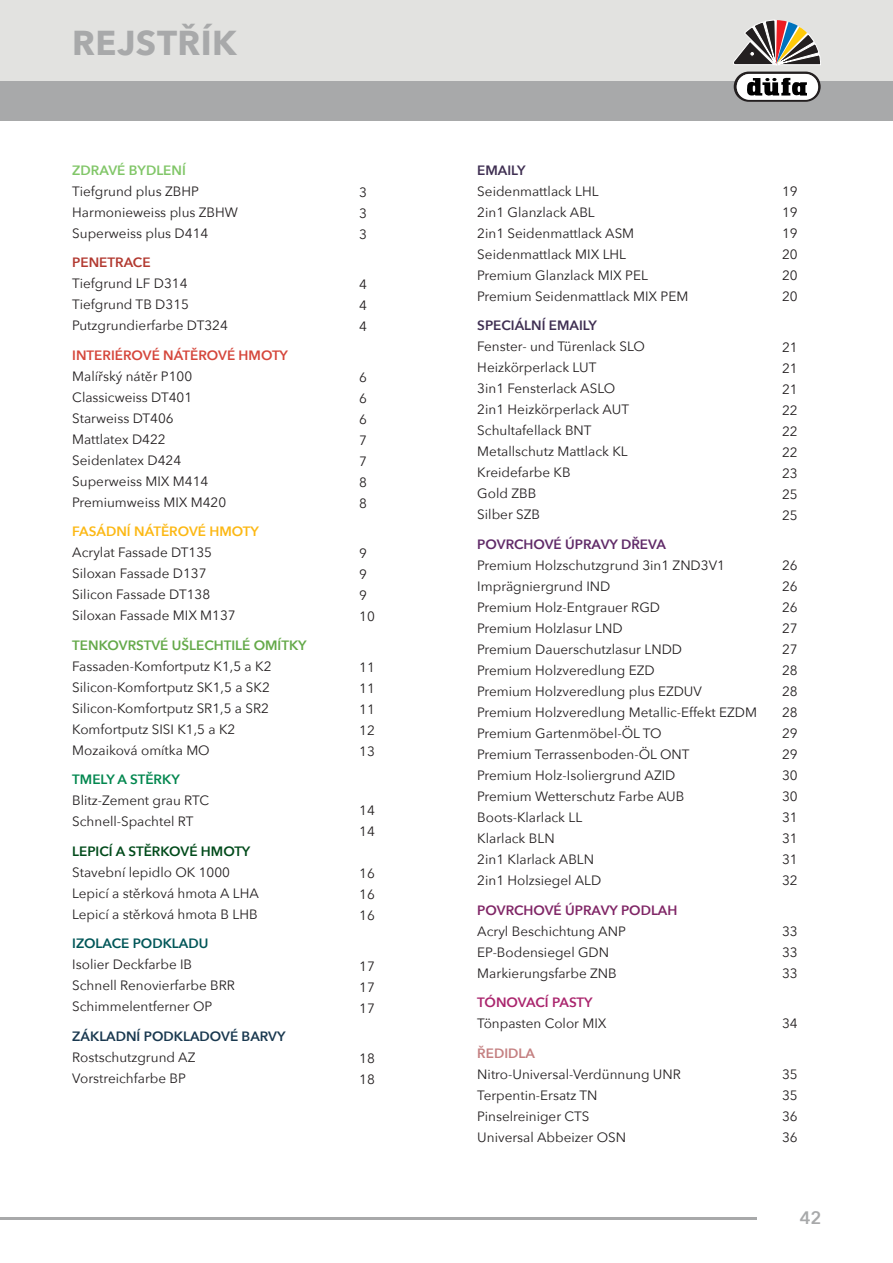
<style>
.page{position:relative;width:893px;height:1263px;background:#fff}
.page>*{position:absolute;margin:0;border:0;box-sizing:border-box;transform-origin:0 0}
.t1{font:700 34.5px "Avenir Next";letter-spacing:.01em;color:#a8a9aa}
.t2{font:600 18px "Avenir Next";color:#a8a9aa}
.t3{font:13.5px/21px "Avenir Next";color:#231f20}
.t4{font:600 13.5px "Avenir Next";color:#64a949}
.t5{font:600 13.5px "Avenir Next";color:#d5463b}
.t6{font:600 13.5px "Avenir Next";color:#19384f}
.t7{font:600 13.5px "Avenir Next";color:#3f2f52}
.t8{font:600 13.5px "Avenir Next";color:#802666}
.t9{font:600 13.5px "Avenir Next";color:#fcb814}
.t10{font:600 13.5px "Avenir Next";color:#004a1a}
.t11{font:600 13.5px "Avenir Next";color:#602a68}
.t12{font:600 13.5px "Avenir Next";color:#005658}
.t13{font:600 13.5px "Avenir Next";color:#81c668}
.t14{font:600 13.5px "Avenir Next";letter-spacing:-.01em;color:#aa256d}
.t15{font:600 13.5px "Avenir Next";color:#03874f}
.t16{font:600 13.5px "Avenir Next";color:#b23930}
.t17{font:600 13.5px "Avenir Next";color:#c48081}
</style>
<div class="page">
<div style="left:0;top:81px;width:893px;height:40px;background:#a8a9aa"></div>
<div style="left:0;top:0;width:893px;height:81px;background:#e2e2e0"></div>
<hr style="left:0;top:1217px;width:757px;height:3px;background:#a8a9aa">
<svg style="left:733px;top:20px;width:88px;height:82px"></svg>
<h1 class="t1" style="left:72px;top:13px;width:166px">REJSTŘÍK</h1>
<p class="t13" style="left:72px;top:158px;width:115px">ZDRAVÉ BYDLENÍ</p>
<p class="t3" style="left:72px;top:180px;width:167px">Tiefgrund plus ZBHP<br>Harmonieweiss plus ZBHW<br>Superweiss plus D414</p>
<p class="t16" style="left:72px;top:251px;width:80px">PENETRACE</p>
<p class="t3" style="left:72px;top:272px;width:157px">Tiefgrund LF D314<br>Tiefgrund TB D315<br>Putzgrundierfarbe DT324</p>
<p class="t5" style="left:72px;top:343px;width:217px">INTERIÉROVÉ NÁTĚROVÉ HMOTY</p>
<p class="t3" style="left:72px;top:365px;width:156px">Malířský nátěr P100<br>Classicweiss DT401<br>Starweiss DT406<br>Mattlatex D422<br>Seidenlatex D424<br>Superweiss MIX M414<br>Premiumweiss MIX M420</p>
<p class="t9" style="left:72px;top:520px;width:188px">FASÁDNÍ NÁTĚROVÉ HMOTY</p>
<p class="t3" style="left:72px;top:541px;width:165px">Acrylat Fassade DT135<br>Siloxan Fassade D137<br>Silicon Fassade DT138<br>Siloxan Fassade MIX M137</p>
<p class="t4" style="left:72px;top:633px;width:236px">TENKOVRSTVÉ UŠLECHTILÉ OMÍTKY</p>
<p class="t3" style="left:72px;top:655px;width:201px">Fassaden-Komfortputz K1,5 a K2<br>Silicon-Komfortputz SK1,5 a SK2<br>Silicon-Komfortputz SR1,5 a SR2<br>Komfortputz SISI K1,5 a K2<br>Mozaiková omítka MO</p>
<p class="t15" style="left:72px;top:768px;width:109px">TMELY A STĚRKY</p>
<p class="t3" style="left:72px;top:789px;width:138px">Blitz-Zement grau RTC<br>Schnell-Spachtel RT</p>
<p class="t10" style="left:72px;top:839px;width:180px">LEPICÍ A STĚRKOVÉ HMOTY</p>
<p class="t3" style="left:72px;top:861px;width:188px">Stavební lepidlo OK 1000<br>Lepicí a stěrková hmota A LHA<br>Lepicí a stěrková hmota B LHB</p>
<p class="t12" style="left:72px;top:932px;width:138px">IZOLACE PODKLADU</p>
<p class="t3" style="left:72px;top:954px;width:164px">Isolier Deckfarbe IB<br>Schnell Renovierfarbe BRR<br>Schimmelentferner OP</p>
<p class="t6" style="left:72px;top:1025px;width:215px">ZÁKLADNÍ PODKLADOVÉ BARVY</p>
<p class="t3" style="left:72px;top:1046px;width:125px">Rostschutzgrund AZ<br>Vorstreichfarbe BP</p>
<p class="t3" style="left:359px;top:181px;width:9px;text-align:justify">3<br>3<br>3</p>
<p class="t3" style="left:359px;top:274px;width:9px;text-align:justify">4<br>4<br>4</p>
<p class="t3" style="left:359px;top:366px;width:9px;text-align:justify">6<br>6<br>6<br>7<br>7<br>8<br>8</p>
<p class="t3" style="left:359px;top:543px;width:17px">9<br>9<br>9<br>10</p>
<p class="t3" style="left:359px;top:656px;width:17px;text-align:justify">11<br>11<br>11<br>12<br>13</p>
<p class="t3" style="left:359px;top:799px;width:17px">14<br>14</p>
<p class="t3" style="left:359px;top:862px;width:17px;text-align:justify">16<br>16<br>16</p>
<p class="t3" style="left:359px;top:955px;width:17px;text-align:justify">17<br>17<br>17</p>
<p class="t3" style="left:359px;top:1047px;width:17px">18<br>18</p>
<p class="t7" style="left:477px;top:158px;width:50px">EMAILY</p>
<p class="t3" style="left:477px;top:180px;width:213px">Seidenmattlack LHL<br>2in1 Glanzlack ABL<br>2in1 Seidenmattlack ASM<br>Seidenmattlack MIX LHL<br>Premium Glanzlack MIX PEL<br>Premium Seidenmattlack MIX PEM</p>
<p class="t7" style="left:477px;top:314px;width:121px">SPECIÁLNÍ EMAILY</p>
<p class="t3" style="left:477px;top:336px;width:169px">Fenster- und Türenlack SLO<br>Heizkörperlack LUT<br>3in1 Fensterlack ASLO<br>2in1 Heizkörperlack AUT<br>Schultafellack BNT<br>Metallschutz Mattlack KL<br>Kreidefarbe KB<br>Gold ZBB<br>Silber SZB</p>
<p class="t11" style="left:477px;top:533px;width:190px">POVRCHOVÉ ÚPRAVY DŘEVA</p>
<p class="t3" style="left:477px;top:554px;width:281px">Premium Holzschutzgrund 3in1 ZND3V1<br>Imprägniergrund IND<br>Premium Holz-Entgrauer RGD<br>Premium Holzlasur LND<br>Premium Dauerschutzlasur LNDD<br>Premium Holzveredlung EZD<br>Premium Holzveredlung plus EZDUV<br>Premium Holzveredlung Metallic-Effekt EZDM<br>Premium Gartenmöbel-ÖL TO<br>Premium Terrassenboden-ÖL ONT<br>Premium Holz-Isoliergrund AZID<br>Premium Wetterschutz Farbe AUB<br>Boots-Klarlack LL<br>Klarlack BLN<br>2in1 Klarlack ABLN<br>2in1 Holzsiegel ALD</p>
<p class="t8" style="left:477px;top:898px;width:202px">POVRCHOVÉ ÚPRAVY PODLAH</p>
<p class="t3" style="left:477px;top:920px;width:150px">Acryl Beschichtung ANP<br>EP-Bodensiegel GDN<br>Markierungsfarbe ZNB</p>
<p class="t14" style="left:477px;top:991px;width:117px">TÓNOVACÍ PASTY</p>
<p class="t3" style="left:477px;top:1012px;width:131px">Tönpasten Color MIX</p>
<p class="t17" style="left:477px;top:1041px;width:59px">ŘEDIDLA</p>
<p class="t3" style="left:477px;top:1063px;width:205px">Nitro-Universal-Verdünnung UNR<br>Terpentin-Ersatz TN<br>Pinselreiniger CTS<br>Universal Abbeizer OSN</p>
<p class="t3" style="left:782px;top:180px;width:17px;text-align:justify">19<br>19<br>19<br>20<br>20<br>20</p>
<p class="t3" style="left:782px;top:336px;width:17px;text-align:justify">21<br>21<br>21<br>22<br>22<br>22<br>23<br>25<br>25</p>
<p class="t3" style="left:782px;top:554px;width:17px;text-align:justify">26<br>26<br>26<br>27<br>27<br>28<br>28<br>28<br>29<br>29<br>30<br>30<br>31<br>31<br>31<br>32</p>
<p class="t3" style="left:782px;top:920px;width:17px;text-align:justify">33<br>33<br>33</p>
<p class="t3" style="left:782px;top:1013px;width:17px">34</p>
<p class="t3" style="left:782px;top:1063px;width:17px;text-align:justify">35<br>35<br>36<br>36</p>
<h2 class="t2" style="left:800px;top:1202px;width:23px">42</h2>
</div>
